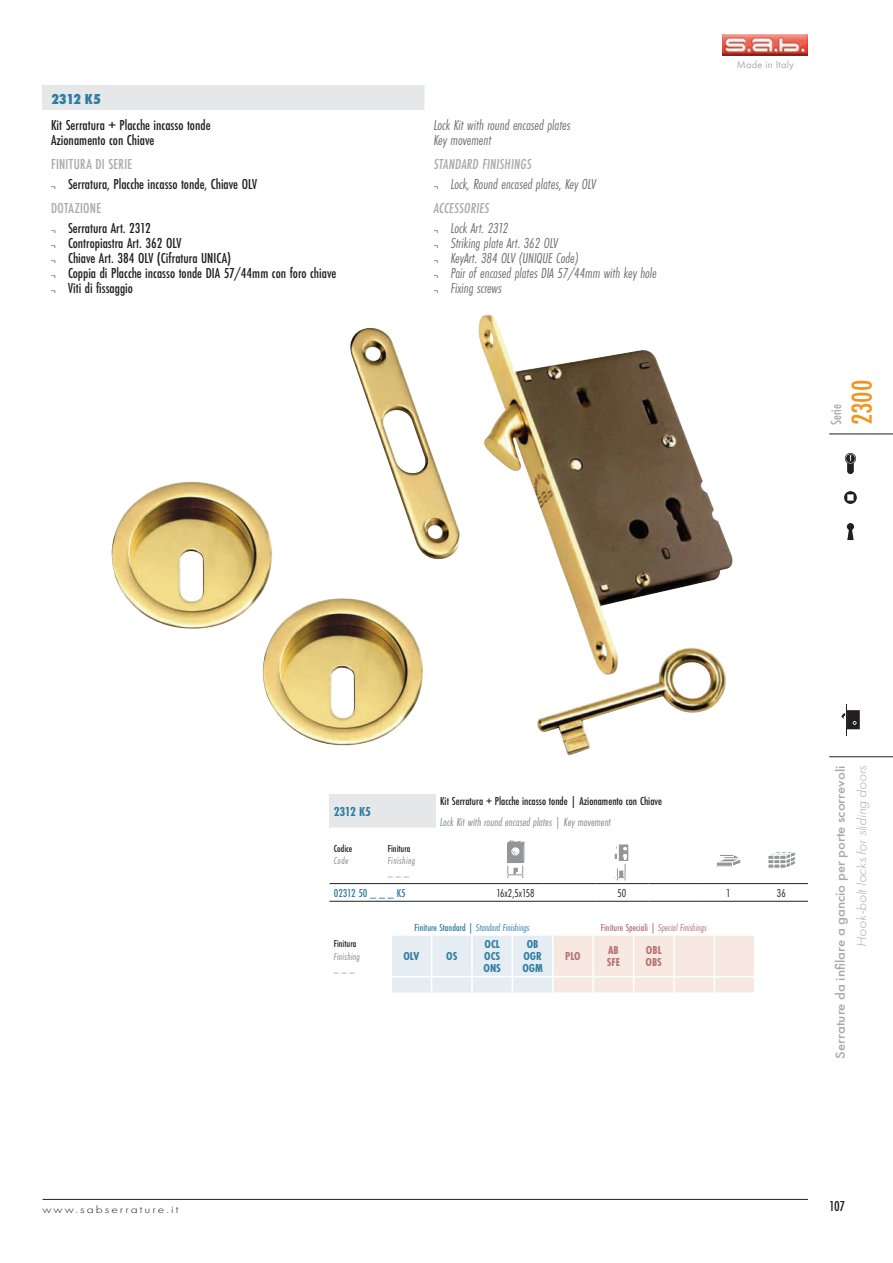
<style>
.page{position:relative;width:893px;height:1263px;background:#fff}
.page>*{position:absolute;margin:0;border:0;box-sizing:border-box;transform-origin:0 0}
.t1{font:500 30px "Futura PT Cond";color:#f6911e}
.TabINT_DescrITA{font:500 15px "Futura PT Cond";color:#231f20}
.TabINT_DescrING{font:italic 15px "Futura PT Cond";color:#6c6d70}
.TabINT_TitolettoITA{font:500 15px "Futura PT Cond";letter-spacing:.015em;color:#a8a9ad}
.TabINT_TitolettoING{font:italic 500 15px "Futura PT Cond";letter-spacing:.01em;color:#a8a9ad}
.TabINT_CodiceCatalog{font:800 15px "Futura PT Cond";letter-spacing:-.025em;color:#2d7da0}
.t2{font:500 13.5px "Futura PT";color:#a8a9ad;scale:1.1 1}
.t3{font:italic 300 13.5px "Futura PT";color:#a8a9ad;scale:1.1 1}
.TabART_CodiceCatalog{font:700 13.5px "Futura PT Cond";letter-spacing:-.02em;color:#2d7da0}
.TabART_DescrITA{font:500 12px "Futura PT Cond";color:#231f20}
.TabART_DescrING{font:italic 12px "Futura PT Cond";letter-spacing:.005em;color:#808285}
.TabPrFIN_TitoloStd{font:700 12px "Futura PT Cond";color:#2d7da0}
.TabDIM_Valore{font:12px "Futura PT Cond";color:#231f20}
.TabPrFIN_TitoloSpec{font:700 12px "Futura PT Cond";color:#b67071}
.TabDIM_Codice{font:500 12px "Futura PT Cond";color:#2d7da0}
.t4{font:300 10.8px "Futura PT";letter-spacing:.15em;color:#231f20;scale:1.25 1}
.TabPrFIN_TitolettoSt{font:italic 10.5px "Futura PT Cond";color:#2d7da0}
.TabPrFIN_TitolettoSp{font:500 10.5px "Futura PT Cond";color:#b67071}
.TabDIM_Titolo{font:italic 10.5px "Futura PT Cond";letter-spacing:.04em;color:#808285}
.TabDIM_Titolo-2{font:500 10.5px "Futura PT Cond";color:#231f20}
.t5{font:10.5px "Futura PT";letter-spacing:.02em;color:#a8a9ad}
.s1{font-weight:400;font-style:italic;font-size:9px}
.s2{font-size:9px;color:#231f20}
.s3{font-weight:500;font-style:normal}
.s4{font-weight:400;font-style:italic}
</style>
<div class="page">
<img style="left:723px;top:34px;width:85px;height:21px">
<hr style="left:43px;top:1199px;width:765px;height:1px;background:#231f20">
<hr style="left:829px;top:756px;width:64px;height:1px;background:#231f20">
<hr style="left:829px;top:434px;width:64px;height:1px;background:#231f20">
<hr style="left:846px;top:704px;width:1px;height:32px;background:#231f20">
<svg style="left:841px;top:710px;width:19px;height:19px"></svg>
<svg style="left:845px;top:453px;width:11px;height:21px"></svg>
<svg style="left:844px;top:491px;width:13px;height:13px"></svg>
<svg style="left:847px;top:523px;width:7px;height:17px"></svg>
<div style="left:43px;top:86px;width:382px;height:24px;background:#e6e7e9"></div>
<hr style="left:424px;top:85px;width:385px;height:2px;background:#fff">
<hr style="left:424px;top:87px;width:2px;height:23px;background:#fff">
<img style="left:111px;top:315px;width:622px;height:441px">
<div style="left:330px;top:794px;width:106px;height:34px;background:#e6e7e9"></div>
<hr style="left:330px;top:827px;width:106px;height:2px;background:#fff">
<hr style="left:436px;top:883px;width:53px;height:1px;background:#231f20">
<hr style="left:489px;top:883px;width:53px;height:1px;background:#231f20">
<hr style="left:542px;top:883px;width:53px;height:1px;background:#231f20">
<hr style="left:595px;top:883px;width:53px;height:1px;background:#231f20">
<hr style="left:648px;top:883px;width:54px;height:1px;background:#231f20">
<hr style="left:702px;top:883px;width:53px;height:1px;background:#231f20">
<hr style="left:755px;top:883px;width:53px;height:1px;background:#231f20">
<hr style="left:330px;top:883px;width:106px;height:1px;background:#231f20">
<hr style="left:330px;top:901px;width:106px;height:1px;background:#231f20">
<hr style="left:436px;top:901px;width:53px;height:1px;background:#231f20">
<hr style="left:489px;top:901px;width:53px;height:1px;background:#231f20">
<hr style="left:542px;top:901px;width:53px;height:1px;background:#231f20">
<hr style="left:595px;top:901px;width:53px;height:1px;background:#231f20">
<hr style="left:648px;top:901px;width:54px;height:1px;background:#231f20">
<hr style="left:702px;top:901px;width:53px;height:1px;background:#231f20">
<hr style="left:755px;top:901px;width:53px;height:1px;background:#231f20">
<svg style="left:506px;top:841px;width:19px;height:37px"></svg>
<div style="left:618px;top:844px;width:11px;height:17px;background:#dcddde"></div>
<svg style="left:614px;top:844px;width:14px;height:36px"></svg>
<svg style="left:716px;top:854px;width:25px;height:13px"></svg>
<svg style="left:768px;top:852px;width:27px;height:16px"></svg>
<svg style="left:392px;top:936px;width:362px;height:57px;background:#f0ecea"></svg>
<hr style="left:714px;top:992px;width:41px;height:2px;background:#fff">
<p class="TabINT_CodiceCatalog" style="left:51px;top:90px;width:52px">2312 K5</p>
<p class="TabINT_DescrITA" style="left:51px;top:116px;width:161px">Kit Serratura + Placche incasso tonde</p>
<p class="TabINT_DescrITA" style="left:51px;top:131px;width:105px">Azionamento con Chiave</p>
<p class="TabINT_DescrING" style="left:434px;top:116px;width:138px">Lock Kit with round encased plates</p>
<p class="TabINT_DescrING" style="left:434px;top:131px;width:59px">Key movement</p>
<p class="TabINT_TitolettoITA" style="left:51px;top:155px;width:83px">FINITURA DI SERIE</p>
<p class="TabINT_TitolettoING" style="left:434px;top:155px;width:99px">STANDARD FINISHINGS</p>
<p class="TabINT_DescrITA" style="left:51px;top:175px;width:207px"><span class="s1">¬</span> Serratura, Placche incasso tonde, Chiave OLV</p>
<p class="TabINT_DescrING" style="left:434px;top:176px;width:164px"><span class="s2">¬</span> Lock, Round encased plates, Key OLV</p>
<p class="TabINT_TitolettoITA" style="left:51px;top:199px;width:52px">DOTAZIONE</p>
<p class="TabINT_TitolettoING" style="left:434px;top:199px;width:57px">ACCESSORIES</p>
<p class="TabINT_DescrITA" style="left:51px;top:219px;width:101px"><span class="s1">¬</span> Serratura Art. 2312</p>
<p class="TabINT_DescrITA" style="left:51px;top:234px;width:132px"><span class="s1">¬</span> Contropiastra Art. 362 OLV</p>
<p class="TabINT_DescrITA" style="left:51px;top:249px;width:182px"><span class="s1">¬</span> Chiave Art. 384 OLV (Cifratura UNICA)</p>
<p class="TabINT_DescrITA" style="left:51px;top:264px;width:287px"><span class="s1">¬</span> Coppia di Placche incasso tonde DIA 57/44mm con foro chiave</p>
<p class="TabINT_DescrITA" style="left:51px;top:279px;width:84px"><span class="s1">¬</span> Viti di fissaggio</p>
<p class="TabINT_DescrING" style="left:434px;top:220px;width:76px"><span class="s2">¬</span> Lock Art. 2312</p>
<p class="TabINT_DescrING" style="left:434px;top:235px;width:126px"><span class="s2">¬</span> Striking plate Art. 362 OLV</p>
<p class="TabINT_DescrING" style="left:434px;top:250px;width:147px"><span class="s2">¬</span> KeyArt. 384 OLV (UNIQUE Code)</p>
<p class="TabINT_DescrING" style="left:434px;top:265px;width:225px"><span class="s2">¬</span> Pair of encased plates DIA 57/44mm with key hole</p>
<p class="TabINT_DescrING" style="left:434px;top:280px;width:70px"><span class="s2">¬</span> Fixing screws</p>
<p class="t5" style="left:737px;top:58px;width:59px">Made in Italy</p>
<p class="TabINT_TitolettoITA" style="left:827px;top:425px;width:22px;rotate:-90deg">Serie</p>
<h1 class="t1" style="left:844px;top:425px;width:47px;rotate:-90deg">2300</h1>
<p class="TabART_CodiceCatalog" style="left:334px;top:804px;width:39px">2312 K5</p>
<p class="TabART_DescrITA" style="left:440px;top:794px;width:223px">Kit Serratura + Placche incasso tonde | Azionamento con Chiave</p>
<p class="TabART_DescrING" style="left:440px;top:815px;width:172px">Lock Kit with round encased plates | Key movement</p>
<p class="TabDIM_Titolo-2" style="left:334px;top:842px;width:20px">Codice</p>
<p class="TabDIM_Titolo-2" style="left:388px;top:842px;width:24px">Finitura</p>
<p class="TabDIM_Titolo" style="left:334px;top:855px;width:16px">Code</p>
<p class="TabDIM_Titolo" style="left:388px;top:855px;width:29px">Finishing</p>
<p class="TabDIM_Titolo" style="left:388px;top:867px;width:23px">_ _ _</p>
<p class="TabDIM_Codice" style="left:334px;top:886px;width:73px">02312 50 _ _ _ K5</p>
<p class="TabDIM_Valore" style="left:496px;top:886px;width:40px">16x2,5x158</p>
<p class="TabDIM_Valore" style="left:617px;top:886px;width:10px">50</p>
<p class="TabDIM_Valore" style="left:726px;top:886px;width:6px">1</p>
<p class="TabDIM_Valore" style="left:777px;top:886px;width:10px">36</p>
<p class="TabPrFIN_TitolettoSt" style="left:415px;top:921px;width:116px"><span class="s3">Finiture Standard |</span> Standard Finishings</p>
<p class="TabPrFIN_TitolettoSp" style="left:601px;top:921px;width:107px">Finiture Speciali | <span class="s4">Special Finishings</span></p>
<p class="TabDIM_Titolo-2" style="left:334px;top:937px;width:24px">Finitura</p>
<p class="TabDIM_Titolo" style="left:334px;top:950px;width:28px">Finishing</p>
<p class="TabDIM_Titolo" style="left:334px;top:963px;width:23px">_ _ _</p>
<p class="TabPrFIN_TitoloStd" style="left:484px;top:937px;width:17px">OCL</p>
<p class="TabPrFIN_TitoloStd" style="left:484px;top:949px;width:18px">OCS</p>
<p class="TabPrFIN_TitoloStd" style="left:483px;top:961px;width:19px">ONS</p>
<p class="TabPrFIN_TitoloStd" style="left:527px;top:937px;width:13px">OB</p>
<p class="TabPrFIN_TitoloStd" style="left:523px;top:949px;width:20px">OGR</p>
<p class="TabPrFIN_TitoloStd" style="left:522px;top:961px;width:22px">OGM</p>
<p class="TabPrFIN_TitoloSpec" style="left:646px;top:943px;width:17px">OBL</p>
<p class="TabPrFIN_TitoloSpec" style="left:646px;top:955px;width:18px">OBS</p>
<p class="TabPrFIN_TitoloSpec" style="left:608px;top:943px;width:12px">AB</p>
<p class="TabPrFIN_TitoloSpec" style="left:607px;top:955px;width:15px">SFE</p>
<p class="TabPrFIN_TitoloStd" style="left:403px;top:949px;width:17px">OLV</p>
<p class="TabPrFIN_TitoloStd" style="left:446px;top:949px;width:13px">OS</p>
<p class="TabPrFIN_TitoloSpec" style="left:565px;top:949px;width:17px">PLO</p>
<p class="t2" style="left:832px;top:1059px;width:268px;rotate:-90deg">Serrature da infilare a gancio per porte scorrevoli</p>
<p class="t3" style="left:854px;top:946px;width:166px;rotate:-90deg">Hook-bolt locks for sliding doors</p>
<p class="t4" style="left:43px;top:1203px;width:110px">www.sabserrature.it</p>
<p class="TabINT_DescrITA" style="left:829px;top:1197px;width:18px">107</p>
</div>
